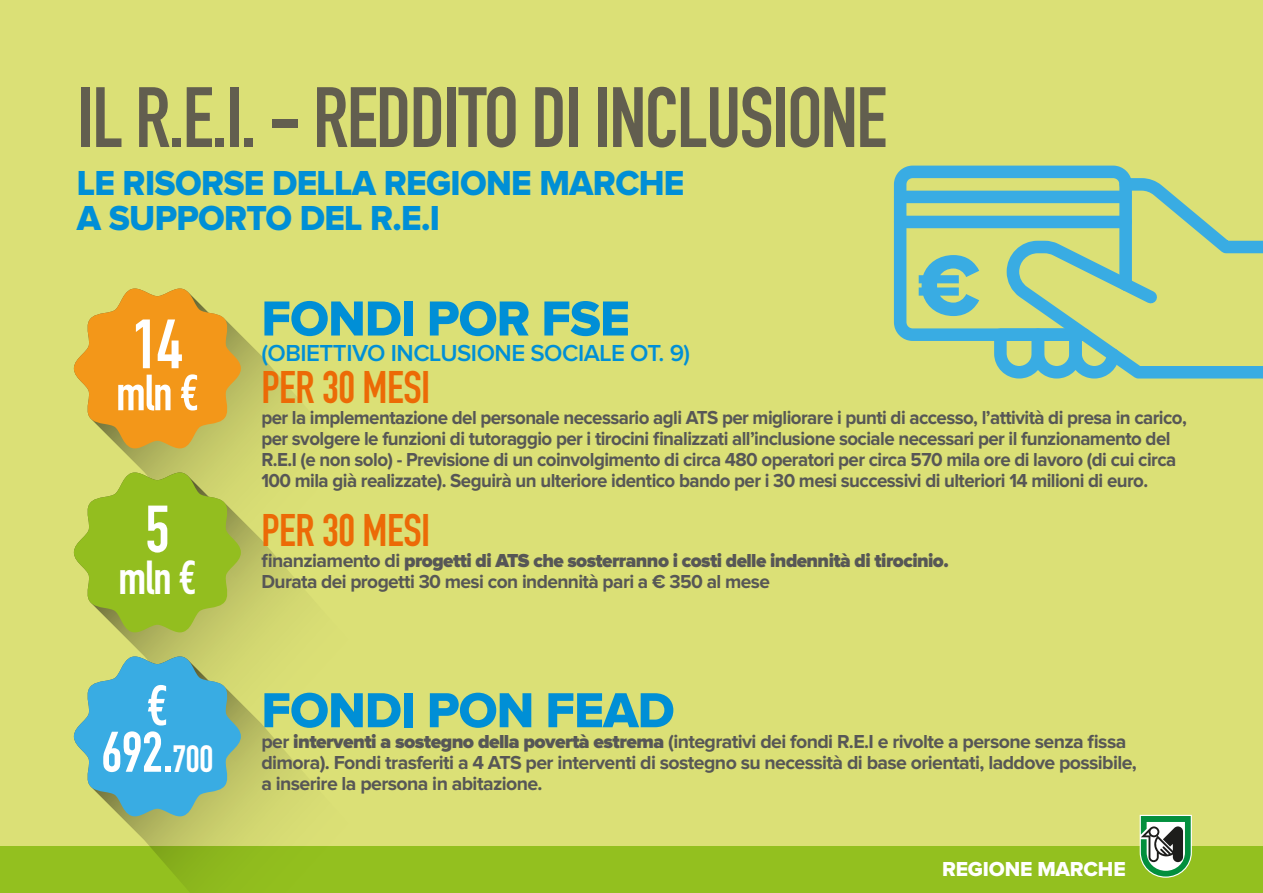
<style>
.page{position:relative;width:1263px;height:893px;background:#dbe076}
.page>*{position:absolute;margin:0;border:0;box-sizing:border-box;transform-origin:0 0}
.t1{font:88.35px "Proxima Nova Extrabld";color:#39ace3}
.t2{font:84px "DIN Engschrift Std";letter-spacing:-.02em;color:#625e4f}
.t3{font:68.55px "DIN Engschrift Std";color:#fff}
.t4{font:65.55px "DIN Engschrift Std";color:#fff}
.t5{font:56.25px/46.5px "DIN Engschrift Std";color:#fff;text-align:center}
.t6{font:51px "Proxima Nova Extrabld";letter-spacing:-.02em;color:#008fd6}
.t7{font:49.95px "DIN Engschrift Std";color:#fff}
.t8{font:46.95px "DIN Engschrift Std";color:#fff}
.t9{font:45px "DIN Engschrift Std";letter-spacing:-.01em;color:#ec6a06}
.t10{font:36px/34.5px "Proxima Nova Extrabld";letter-spacing:-.02em;color:#008fd6}
.t11{font:600 24px "Proxima Nova";letter-spacing:-.02em;color:#008fd6}
.t12{font:21px "Proxima Nova Extrabld";letter-spacing:-.01em;color:#fff}
.t13{font:700 19.5px/21px "Proxima Nova";letter-spacing:-.03em;color:#575756;scale:.96 1}
.t14{font:700 19.5px/21px "Proxima Nova";letter-spacing:-.03em;color:#575756}
.s1{font-weight:900}
.s2{font-size:37.5px}
</style>
<div class="page">
<div style="left:0;top:847px;width:1263px;height:46px;background:#93c01f"></div>
<svg style="left:250px;top:344px;width:51px;height:113px"></svg>
<svg style="left:74px;top:289px;width:167px;height:159px"></svg>
<svg style="left:250px;top:528px;width:51px;height:113px"></svg>
<svg style="left:74px;top:472px;width:167px;height:160px"></svg>
<svg style="left:250px;top:712px;width:116px;height:135px"></svg>
<svg style="left:74px;top:656px;width:167px;height:160px"></svg>
<svg style="left:893px;top:165px;width:234px;height:170px;background:#52b4d1"></svg>
<svg style="left:899px;top:172px;width:364px;height:207px"></svg>
<svg style="left:1138px;top:814px;width:55px;height:64px;background:#7ba87b"></svg>
<h2 class="t2" style="left:77px;top:68px;width:811px">IL R.E.I. - REDDITO DI INCLUSIONE</h2>
<h3 class="t10" style="left:77px;top:167px;width:609px">LE RISORSE DELLA REGIONE MARCHE<br>A SUPPORTO DEL R.E.I</h3>
<h3 class="t3" style="left:132px;top:304px;width:52px">14</h3>
<h3 class="t7" style="left:116px;top:363px;width:84px">mln €</h3>
<h3 class="t4" style="left:145px;top:491px;width:26px">5</h3>
<h3 class="t8" style="left:119px;top:550px;width:79px">mln €</h3>
<h1 class="t1" style="left:917px;top:245px;width:65px">€</h1>
<h3 class="t6" style="left:261px;top:295px;width:370px">FONDI POR FSE</h3>
<p class="t11" style="left:261px;top:342px;width:430px">(OBIETTIVO INCLUSIONE SOCIALE OT. 9)</p>
<h3 class="t9" style="left:261px;top:361px;width:170px">PER 30 MESI</h3>
<p class="t13" style="left:261px;top:408px;width:965px">per la implementazione del personale necessario agli ATS per migliorare i punti di accesso, l’attività di presa in carico, per svolgere le funzioni di tutoraggio per i tirocini finalizzati all’inclusione sociale necessari per il funzionamento del R.E.I (e non solo) - Previsione di un coinvolgimento di circa 480 operatori per circa 570 mila ore di lavoro (di cui circa 100 mila già realizzate). Seguirà un ulteriore identico bando per i 30 mesi successivi di ulteriori 14 milioni di euro.</p>
<h3 class="t9" style="left:261px;top:504px;width:170px">PER 30 MESI</h3>
<p class="t14" style="left:261px;top:551px;width:689px">finanziamento di <span class="s1">progetti di ATS che sosterranno i costi delle indennità di tirocinio.<br></span>Durata dei progetti 30 mesi con indennità pari a € 350 al mese</p>
<h3 class="t5" style="left:101px;top:683px;width:114px">€<br>692.<span class="s2">700</span></h3>
<h3 class="t6" style="left:261px;top:687px;width:415px">FONDI PON FEAD</h3>
<p class="t14" style="left:261px;top:732px;width:877px">per <span class="s1">interventi a sostegno della povertà estrema</span> (integrativi dei fondi R.E.I e rivolte a persone senza fissa dimora). Fondi trasferiti a 4 ATS per interventi di sostegno su necessità di base orientati, laddove possibile, a inserire la persona in abitazione.</p>
<p class="t12" style="left:942px;top:859px;width:185px">REGIONE MARCHE</p>
</div>
